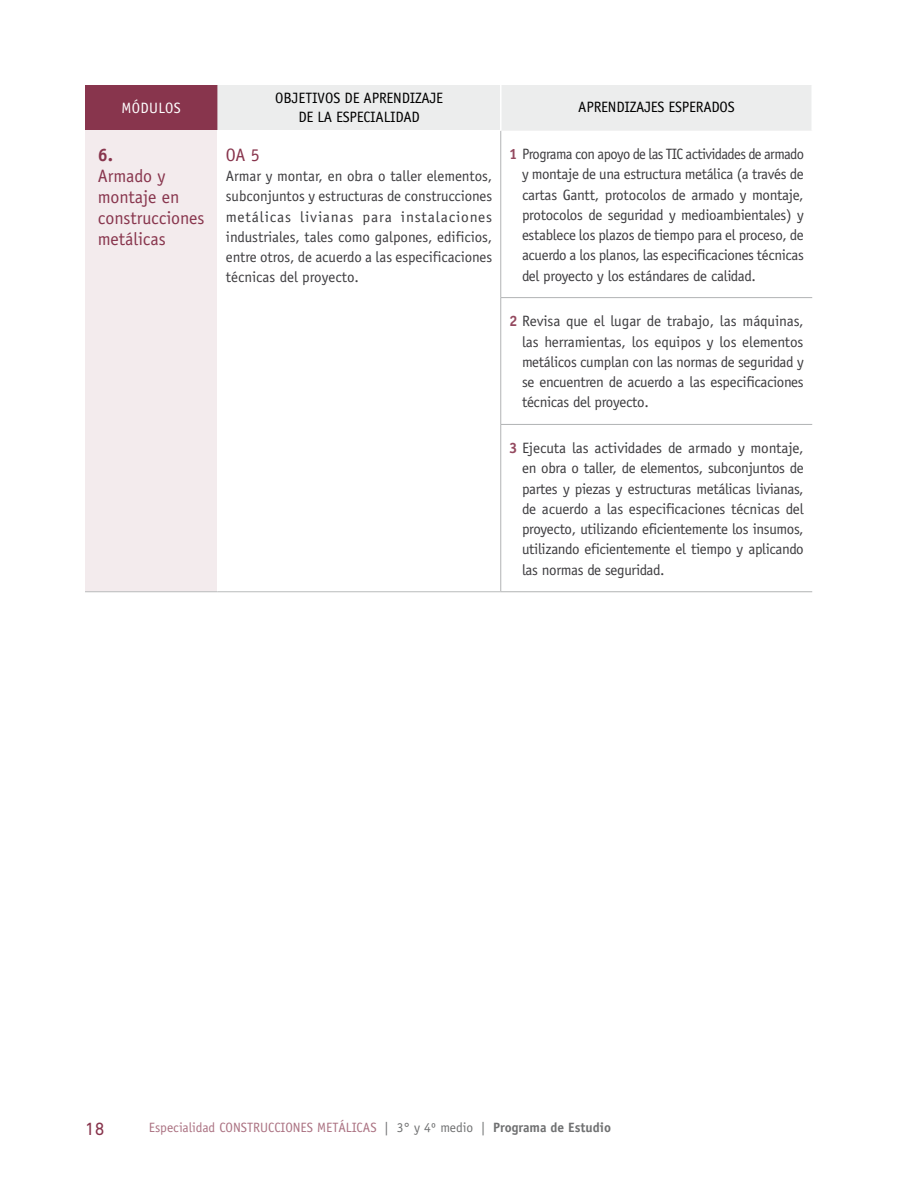
<style>
.page{position:relative;width:918px;height:1188px;background:#fff}
.page>*{position:absolute;margin:0;border:0;box-sizing:border-box;transform-origin:0 0}
.t1{font:18px/21px "Officina Sans";color:#88354d}
.t2{font:700 18px "Officina Sans";color:#88354d}
.t3{font:18px "DIN Next LT Pro";color:#88354d}
.t4{font:15px/20.2px "Officina Sans";letter-spacing:-.02em;color:#3e3d40;text-align:justify}
.t5{font:15px "Officina Sans";letter-spacing:-.015em;color:#000}
.t6{font:15px "Officina Sans";letter-spacing:.02em;color:#fff}
.t7{font:13.5px "Officina Sans";color:#ab7282}
.s1{font-weight:700;color:#94495f}
.s2{color:#707172}
.s3{font-weight:700;color:#707172}
</style>
<div class="page">
<div style="left:85px;top:85px;width:132px;height:46px;background:#88354d"></div>
<div style="left:217px;top:85px;width:594px;height:46px;background:#eceded"></div>
<div style="left:85px;top:131px;width:132px;height:461px;background:#f3ebed"></div>
<hr style="left:500px;top:297px;width:312px;height:1px;background:#b1b3b4">
<hr style="left:500px;top:424px;width:312px;height:1px;background:#b1b3b4">
<hr style="left:500px;top:591px;width:312px;height:1px;background:#b1b3b4">
<hr style="left:500px;top:131px;width:1px;height:166px;background:#b1b3b4">
<hr style="left:500px;top:298px;width:1px;height:126px;background:#b1b3b4">
<hr style="left:500px;top:425px;width:1px;height:166px;background:#b1b3b4">
<hr style="left:217px;top:591px;width:283px;height:1px;background:#b9bbbc">
<hr style="left:85px;top:591px;width:132px;height:1px;background:#b9bbbc">
<hr style="left:500px;top:85px;width:2px;height:46px;background:#fff">
<p class="t6" style="left:122px;top:100px;width:61px">MóDULOS</p>
<p class="t2" style="left:98px;top:144px;width:17px">6.</p>
<p class="t1" style="left:98px;top:166px;width:108px">Armado y montaje en construcciones metálicas</p>
<p class="t5" style="left:275px;top:89px;width:9px">objet</p>
<p class="t5" style="left:312px;top:89px;width:14px">ivos</p>
<p class="t5" style="left:345px;top:89px;width:28px">de Aprend</p>
<p class="t5" style="left:410px;top:89px;width:28px">izaje</p>
<p class="t5" style="left:298px;top:108px;width:46px">de la espec</p>
<p class="t5" style="left:370px;top:108px;width:49px">ialidad</p>
<p class="t1" style="left:226px;top:144px;width:36px">OA 5</p>
<p class="t4" style="left:226px;top:166px;width:268px">Armar y montar, en obra o taller elementos, subconjuntos y estructuras de construcciones metálicas livianas para instalaciones industriales, tales como galpones, edificios, entre otros, de acuerdo a las especificaciones técnicas del proyecto.</p>
<p class="t5" style="left:578px;top:99px;width:9px">Aprend</p>
<p class="t5" style="left:624px;top:99px;width:52px">izajes esper</p>
<p class="t5" style="left:703px;top:99px;width:17px">ados</p>
<p class="t4" style="left:522px;top:144px;width:284px;text-indent:-13px"><span class="s1">1</span> Programa con apoyo de las TIC actividades de armado y montaje de una estructura metálica (a través de cartas Gantt, protocolos de armado y montaje, protocolos de seguridad y medioambientales) y establece los plazos de tiempo para el proceso, de acuerdo a los planos, las especificaciones técnicas del proyecto y los estándares de calidad.</p>
<p class="t4" style="left:522px;top:311px;width:283px;text-indent:-13px"><span class="s1">2</span> Revisa que el lugar de trabajo, las máquinas, las herramientas, los equipos y los elementos metálicos cumplan con las normas de seguridad y se encuentren de acuerdo a las especificaciones técnicas del proyecto.</p>
<p class="t4" style="left:522px;top:438px;width:283px;text-indent:-13px"><span class="s1">3</span> Ejecuta las actividades de armado y montaje, en obra o taller, de elementos, subconjuntos de partes y piezas y estructuras metálicas livianas, de acuerdo a las especificaciones técnicas del proyecto, utilizando eficientemente los insumos, utilizando eficientemente el tiempo y aplicando las normas de seguridad.</p>
<p class="t3" style="left:85px;top:1118px;width:21px">18</p>
<p class="t7" style="left:149px;top:1120px;width:464px">Especialidad CONSTRUCCIONES METÁLICAS <span class="s2">| 3° y 4º medio |</span> <span class="s3">Programa de Estudio</span></p>
</div>
